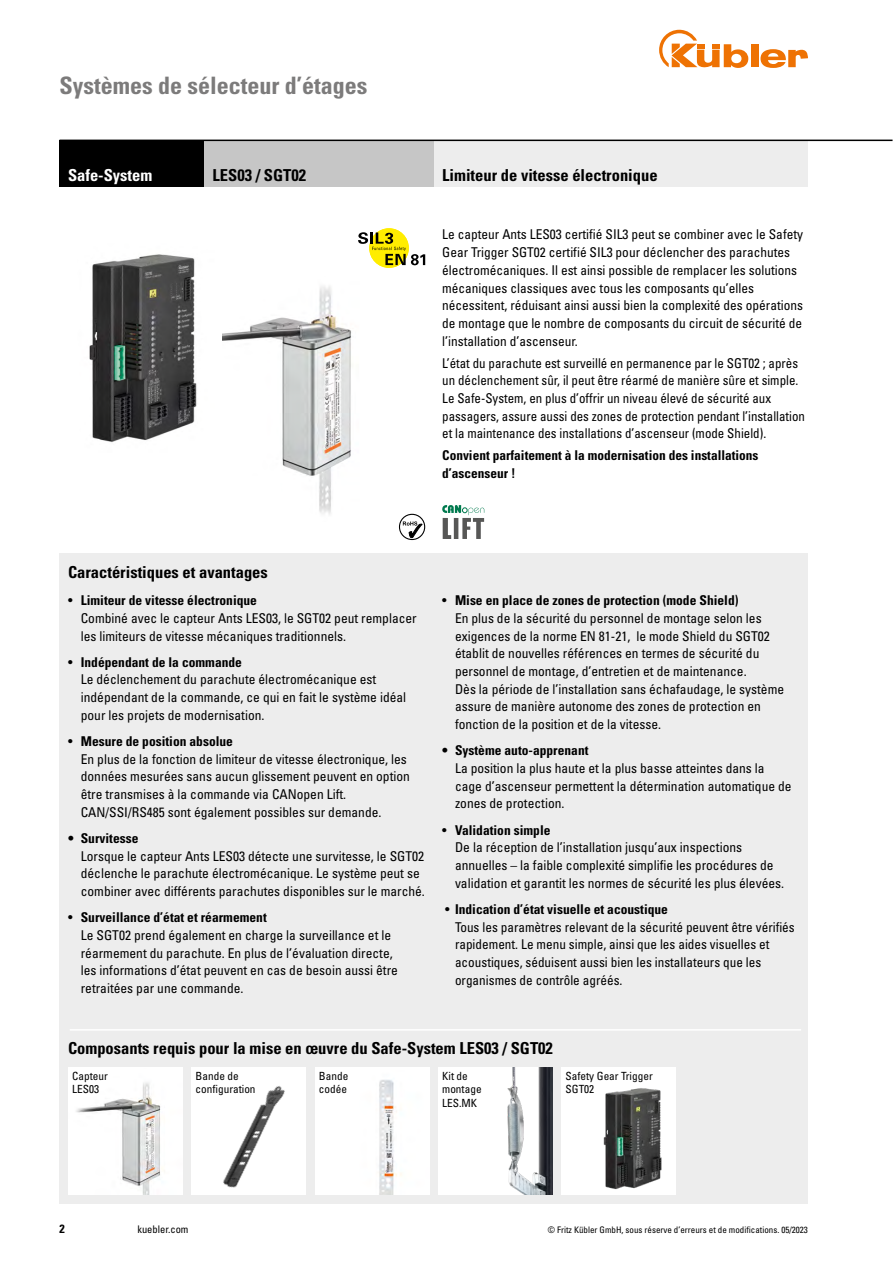
<style>
.page{position:relative;width:893px;height:1263px;background:#fff}
.page>*{position:absolute;margin:0;border:0;box-sizing:border-box;transform-origin:0 0}
.Kapitel{font:700 condensed 24px "Univers LT Std";color:#7c7b7b}
.Bestellschlüssel{font:700 condensed 16.5px "Univers LT Std";color:#000}
.t1{font:700 condensed 16.5px "Univers LT Std";color:#fff}
.Bestellschlüssel-2{font:condensed 13.5px/17.7px "Univers LT Std";color:#000}
._9_Text_fett{font:condensed 13.5px/17.7px "Univers LT Std";color:#000}
._9_Text_fett-2{font:condensed 13.5px/17.7px "Univers LT Std";color:#000;scale:.96 1}
.Bestellschlüssel-3{font:700 condensed 13.5px "Univers LT Std";color:#000}
._9_Text_fett-3{font:700 condensed 13.5px/17.7px "Univers LT Std";color:#000}
.t2{font:700 condensed 12px "Univers LT Std";color:#000}
.Bestellschlüssel-4{font:condensed 11.25px/13.5px "Univers LT Std";color:#000}
.t3{font:condensed 10.5px "Univers LT Std";color:#000}
.t4{font:condensed 9px "Univers LT Std";color:#000}
.s1{font-weight:400}
</style>
<div class="page">
<div style="left:751px;top:44px;width:7px;height:23px;background:#ee7203"></div>
<svg style="left:760px;top:49px;width:48px;height:19px"></svg>
<svg style="left:659px;top:30px;width:89px;height:38px"></svg>
<img style="left:223px;top:286px;width:128px;height:229px">
<div style="left:60px;top:553px;width:748px;height:650px;background:#ededed"></div>
<svg style="left:442px;top:505px;width:42px;height:34px"></svg>
<svg style="left:369px;top:228px;width:40px;height:40px"></svg>
<svg style="left:358px;top:232px;width:67px;height:33px"></svg>
<svg style="left:399px;top:514px;width:26px;height:26px"></svg>
<img style="left:89px;top:254px;width:108px;height:189px">
<hr style="left:70px;top:1029px;width:731px;height:1px;background:#fff">
<img style="left:68px;top:1069px;width:115px;height:126px">
<div style="left:561px;top:1067px;width:115px;height:128px;background:#fff"></div>
<img style="left:603px;top:1088px;width:59px;height:102px">
<div style="left:315px;top:1067px;width:114px;height:128px;background:#fff"></div>
<img style="left:379px;top:1079px;width:23px;height:116px">
<div style="left:438px;top:1067px;width:115px;height:128px;background:#fff"></div>
<img style="left:507px;top:1067px;width:46px;height:128px">
<img style="left:191px;top:1067px;width:115px;height:128px">
<div style="left:434px;top:140px;width:374px;height:47px;background:#ededed"></div>
<div style="left:60px;top:140px;width:144px;height:47px;background:#000"></div>
<div style="left:204px;top:140px;width:230px;height:47px;background:#c6c6c6"></div>
<hr style="left:60px;top:140px;width:832px;height:1px;background:#000">
<p class="Kapitel" style="left:60px;top:71px;width:309px">Systèmes de sélecteur d’étages</p>
<p class="t1" style="left:68px;top:165px;width:86px">Safe-System</p>
<p class="Bestellschlüssel" style="left:213px;top:165px;width:95px">LES03 / SGT02</p>
<p class="Bestellschlüssel" style="left:442px;top:165px;width:217px">Limiteur de vitesse électronique</p>
<p class="_9_Text_fett" style="left:442px;top:226px;width:362px">Le capteur Ants LES03 certifié SIL3 peut se combiner avec le Safety Gear Trigger SGT02 certifié SIL3 pour déclencher des parachutes électromécaniques. Il est ainsi possible de remplacer les solutions mécaniques classiques avec tous les composants qu’elles nécessitent, réduisant ainsi aussi bien la complexité des opérations de montage que le nombre de composants du circuit de sécurité de l’installation d’ascenseur.</p>
<p class="_9_Text_fett-2" style="left:442px;top:354px;width:379px">L’état du parachute est surveillé en permanence par le SGT02 ; après un déclenchement sûr, il peut être réarmé de manière sûre et simple.<br>Le Safe-System, en plus d’offrir un niveau élevé de sécurité aux passagers, assure aussi des zones de protection pendant l’installation et la maintenance des installations d’ascenseur (mode Shield).</p>
<p class="_9_Text_fett-3" style="left:442px;top:447px;width:318px">Convient parfaitement à la modernisation des installations d’ascenseur !</p>
<p class="Bestellschlüssel" style="left:68px;top:561px;width:201px">Caractéristiques et avantages</p>
<p class="Bestellschlüssel-3" style="left:68px;top:592px;width:190px"><span class="s1">•</span> Limiteur de vitesse électronique</p>
<p class="Bestellschlüssel-2" style="left:81px;top:609px;width:337px">Combiné avec le capteur Ants LES03, le SGT02 peut remplacer les limiteurs de vitesse mécaniques traditionnels.</p>
<p class="Bestellschlüssel-3" style="left:68px;top:654px;width:175px"><span class="s1">•</span> Indépendant de la commande</p>
<p class="Bestellschlüssel-2" style="left:81px;top:671px;width:327px">Le déclenchement du parachute électromécanique est indépendant de la commande, ce qui en fait le système idéal pour les projets de modernisation.</p>
<p class="Bestellschlüssel-3" style="left:68px;top:733px;width:166px"><span class="s1">•</span> Mesure de position absolue</p>
<p class="Bestellschlüssel-2" style="left:81px;top:750px;width:331px">En plus de la fonction de limiteur de vitesse électronique, les données mesurées sans aucun glissement peuvent en option être transmises à la commande via CANopen Lift.<br>CAN/SSI/RS485 sont également possibles sur demande.</p>
<p class="Bestellschlüssel-3" style="left:68px;top:830px;width:72px">• Survitesse</p>
<p class="Bestellschlüssel-2" style="left:81px;top:847px;width:346px">Lorsque le capteur Ants LES03 détecte une survitesse, le SGT02 déclenche le parachute électromécanique. Le système peut se combiner avec différents parachutes disponibles sur le marché.</p>
<p class="Bestellschlüssel-3" style="left:68px;top:909px;width:200px"><span class="s1">•</span> Surveillance d’état et réarmement</p>
<p class="Bestellschlüssel-2" style="left:81px;top:926px;width:319px">Le SGT02 prend également en charge la surveillance et le réarmement du parachute. En plus de l’évaluation directe, les informations d’état peuvent en cas de besoin aussi être retraitées par une commande.</p>
<p class="Bestellschlüssel-3" style="left:442px;top:592px;width:298px"><span class="s1">•</span> Mise en place de zones de protection (mode Shield)</p>
<p class="Bestellschlüssel-2" style="left:455px;top:609px;width:331px">En plus de la sécurité du personnel de montage selon les exigences de la norme EN 81-21, le mode Shield du SGT02 établit de nouvelles références en termes de sécurité du personnel de montage, d’entretien et de maintenance.<br>Dès la période de l’installation sans échafaudage, le système assure de manière autonome des zones de protection en fonction de la position et de la vitesse.</p>
<p class="Bestellschlüssel-3" style="left:442px;top:742px;width:148px">• Système auto-apprenant</p>
<p class="Bestellschlüssel-2" style="left:455px;top:759px;width:338px">La position la plus haute et la plus basse atteintes dans la cage d’ascenseur permettent la détermination automatique de zones de protection.</p>
<p class="Bestellschlüssel-3" style="left:442px;top:821px;width:110px"><span class="s1">•</span> Validation simple</p>
<p class="Bestellschlüssel-2" style="left:455px;top:838px;width:331px">De la réception de l’installation jusqu’aux inspections annuelles – la faible complexité simplifie les procédures de validation et garantit les normes de sécurité les plus élevées.</p>
<p class="Bestellschlüssel-3" style="left:445px;top:901px;width:224px"><span class="s1">•</span> Indication d’état visuelle et acoustique</p>
<p class="Bestellschlüssel-2" style="left:455px;top:918px;width:341px">Tous les paramètres relevant de la sécurité peuvent être vérifiés rapidement. Le menu simple, ainsi que les aides visuelles et acoustiques, séduisent aussi bien les installateurs que les organismes de contrôle agréés.</p>
<p class="Bestellschlüssel" style="left:68px;top:1038px;width:486px">Composants requis pour la mise en œuvre du Safe-System LES03 / SGT02</p>
<p class="Bestellschlüssel-4" style="left:72px;top:1069px;width:37px">Capteur</p>
<p class="Bestellschlüssel-4" style="left:72px;top:1082px;width:28px">LES03</p>
<p class="Bestellschlüssel-4" style="left:196px;top:1069px;width:45px">Bande de</p>
<p class="Bestellschlüssel-4" style="left:196px;top:1082px;width:61px">configuration</p>
<p class="Bestellschlüssel-4" style="left:319px;top:1069px;width:31px">Bande</p>
<p class="Bestellschlüssel-4" style="left:319px;top:1082px;width:30px">codée</p>
<p class="Bestellschlüssel-4" style="left:442px;top:1069px;width:41px">Kit de montage</p>
<p class="Bestellschlüssel-4" style="left:442px;top:1096px;width:36px">LES.MK</p>
<p class="Bestellschlüssel-4" style="left:566px;top:1069px;width:89px">Safety Gear Trigger</p>
<p class="Bestellschlüssel-4" style="left:566px;top:1082px;width:30px">SGT02</p>
<p class="t2" style="left:60px;top:1221px;width:7px">2</p>
<p class="t3" style="left:137px;top:1223px;width:53px">kuebler.com</p>
<p class="t4" style="left:548px;top:1224px;width:262px">© Fritz Kübler GmbH, sous réserve d’erreurs et de modifications. 05/2023</p>
</div>
